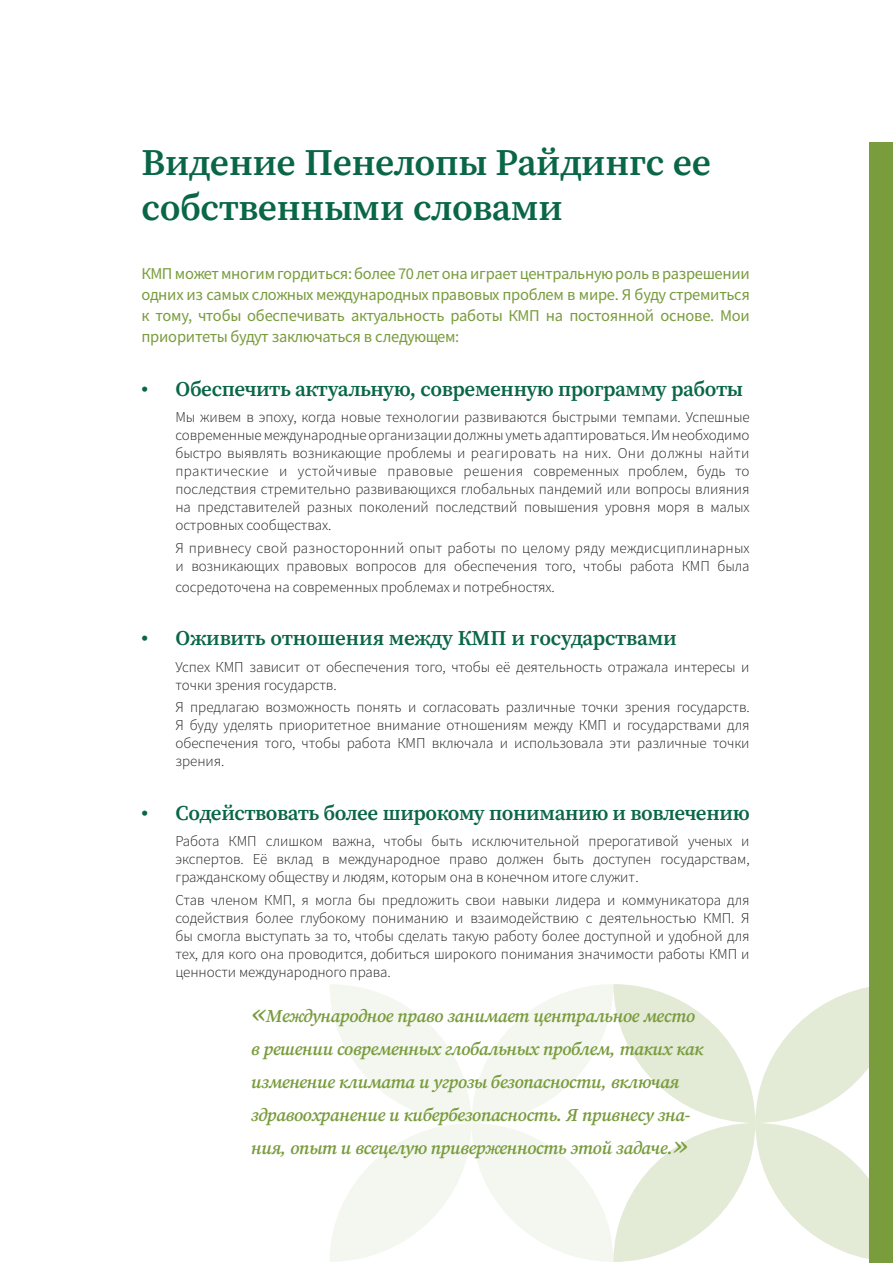
<style>
.page{position:relative;width:893px;height:1263px;background:#fff}
.page>*{position:absolute;margin:0;border:0;box-sizing:border-box;transform-origin:0 0}
.t1{font:37.5px/45px "Source Serif Variable";color:#096646}
.t2{font:21px "Source Serif Variable";letter-spacing:-.01em;color:#096646}
.t3{font:italic 18px/33px "Source Serif Variable";color:#799c3d}
.t4{font:16.5px/21px "Source Sans Variable";color:#799c3d;text-align:justify}
.t5{font:15px/18px "Source Sans Variable";color:#231f20;text-align:justify}
.s1{font-size:27px}
</style>
<div class="page">
<div style="left:870px;top:142px;width:23px;height:1121px;background:#799c3d"></div>
<svg style="left:613px;top:984px;width:257px;height:278px;fill:#e3ead6"></svg>
<svg style="left:330px;top:984px;width:283px;height:278px;fill:#f4f7ef"></svg>
<p class="t1" style="left:141px;top:140px;width:571px">Видение Пенелопы Райдингс ее собственными словами</p>
<p class="t4" style="left:141px;top:263px;width:610px">КМП может многим гордиться: более 70 лет она играет центральную роль в разрешении одних из самых сложных международных правовых проблем в мире. Я буду стремиться к тому, чтобы обеспечивать актуальность работы КМП на постоянной основе. Мои приоритеты будут заключаться в следующем:</p>
<p class="t2" style="left:141px;top:375px;width:603px">• Обеспечить актуальную, современную программу работы</p>
<p class="t5" style="left:175px;top:408px;width:576px">Мы живем в эпоху, когда новые технологии развиваются быстрыми темпами. Успешные современные международные организации должны уметь адаптироваться. Им необходимо быстро выявлять возникающие проблемы и реагировать на них. Они должны найти практические и устойчивые правовые решения современных проблем, будь то последствия стремительно развивающихся глобальных пандемий или вопросы влияния на представителей разных поколений последствий повышения уровня моря в малых островных сообществах.</p>
<p class="t5" style="left:175px;top:539px;width:576px">Я привнесу свой разносторонний опыт работы по целому ряду междисциплинарных и возникающих правовых вопросов для обеспечения того, чтобы работа КМП была</p>
<p class="t5" style="left:175px;top:578px;width:380px">сосредоточена на современных проблемах и потребностях.</p>
<p class="t2" style="left:141px;top:624px;width:537px">• Оживить отношения между КМП и государствами</p>
<p class="t5" style="left:175px;top:658px;width:576px">Успех КМП зависит от обеспечения того, чтобы её деятельность отражала интересы и точки зрения государств.</p>
<p class="t5" style="left:175px;top:698px;width:576px">Я предлагаю возможность понять и согласовать различные точки зрения государств.<br>Я буду уделять приоритетное внимание отношениям между КМП и государствами для обеспечения того, чтобы работа КМП включала и использовала эти различные точки зрения.</p>
<p class="t2" style="left:141px;top:799px;width:610px">• Содействовать более широкому пониманию и вовлечению</p>
<p class="t5" style="left:175px;top:832px;width:576px">Работа КМП слишком важна, чтобы быть исключительной прерогативой ученых и экспертов. Её вклад в международное право должен быть доступен государствам, гражданскому обществу и людям, которым она в конечном итоге служит.</p>
<p class="t5" style="left:175px;top:891px;width:576px">Став членом КМП, я могла бы предложить свои навыки лидера и коммуникатора для содействия более глубокому пониманию и взаимодействию с деятельностью КМП. Я бы смогла выступать за то, чтобы сделать такую работу более доступной и удобной для тех, для кого она проводится, добиться широкого понимания значимости работы КМП и ценности международного права.</p>
<p class="t3" style="left:251px;top:999px;width:454px"><span class="s1">«</span>Международное право занимает центральное место в решении современных глобальных проблем, таких как изменение климата и угрозы безопасности, включая здравоохранение и кибербезопасность. Я привнесу зна&shy;ния, опыт и всецелую приверженность этой задаче.<span class="s1">»</span></p>
</div>
